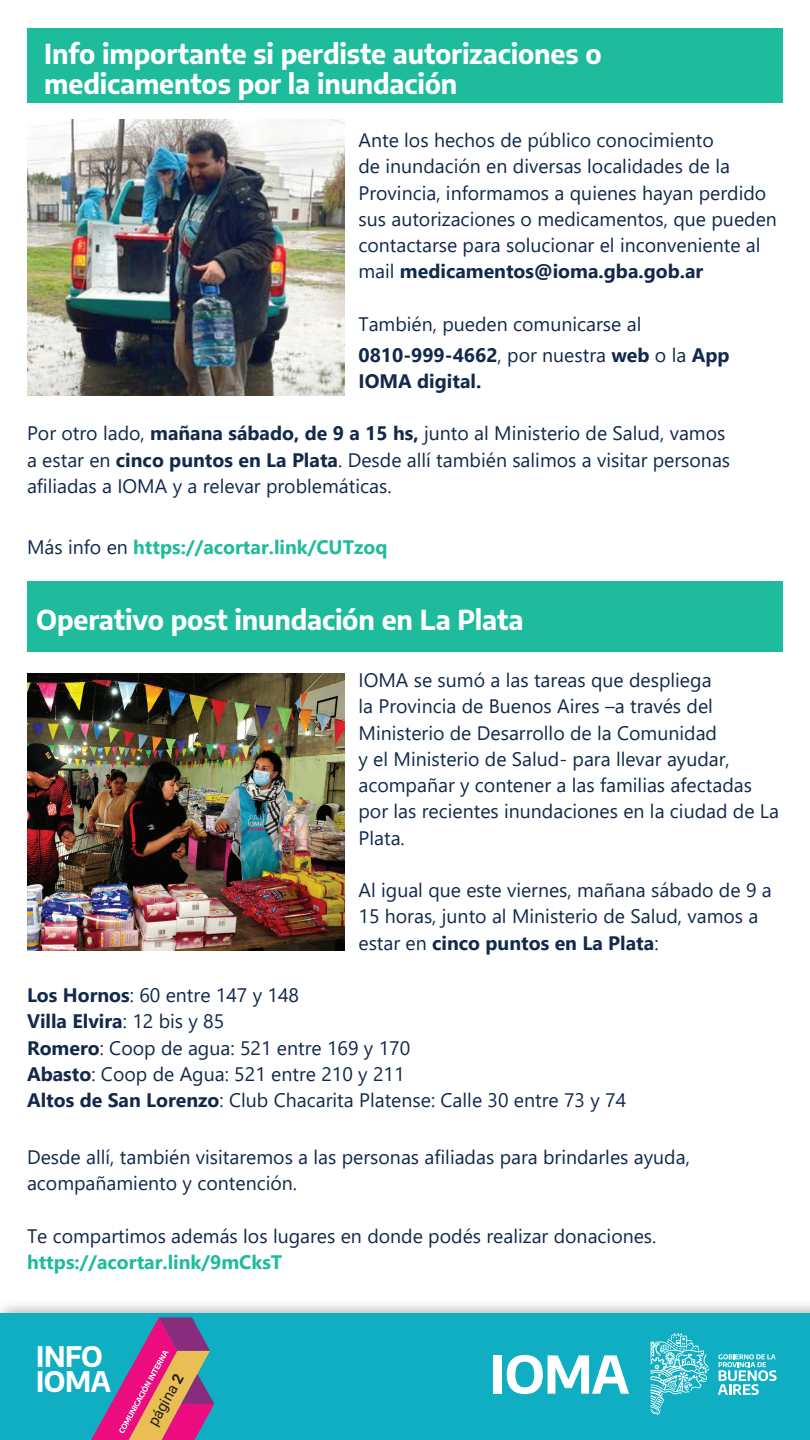
<style>
.page{position:relative;width:810px;height:1440px;background:#fff}
.page>*{position:absolute;margin:0;border:0;box-sizing:border-box;transform-origin:0 0}
.t1{font:700 27.83px/24.1px "Encode Sans";letter-spacing:-.015em;color:#fff}
.t2{font:700 27px/30px "Encode Sans";letter-spacing:-.005em;color:#fff}
.t3{font:19.5px/26.2px "Segoe UI";color:#12294c}
.t4{font:700 19.5px "Segoe UI";color:#1fbb9d}
.t5{font:700 19.5px "Segoe UI";color:#12294c}
.t6{font:15px "Roboto";color:#231f20}
.s1{font-weight:700}
.s2{font-weight:400;color:#12294c}
</style>
<div class="page">
<img style="left:0;top:1305px;width:810px;height:9px">
<div style="left:0;top:1314px;width:810px;height:126px;background:#0faec2"></div>
<svg style="left:718px;top:1354px;width:59px;height:41px"></svg>
<svg style="left:651px;top:1333px;width:58px;height:82px"></svg>
<div style="left:494px;top:1355px;width:8px;height:39px;background:#fff"></div>
<svg style="left:507px;top:1355px;width:122px;height:39px"></svg>
<svg style="left:91px;top:1317px;width:123px;height:123px"></svg>
<div style="left:27px;top:28px;width:756px;height:75px;background:#1fbb9d"></div>
<div style="left:27px;top:581px;width:756px;height:70px;background:#1fbb9d"></div>
<img style="left:27px;top:119px;width:318px;height:277px">
<img style="left:27px;top:674px;width:318px;height:276px">
<h2 class="t2" style="left:44px;top:37px;width:559px">Info importante si perdiste autorizaciones o medicamentos por la inundación</h2>
<p class="t3" style="left:358px;top:125px;width:420px">Ante los hechos de público conocimiento<br>de inundación en diversas localidades de la Provincia, informamos a quienes hayan perdido sus autorizaciones o medicamentos, que pueden contactarse para solucionar el inconveniente al mail <span class="s1">medicamentos@ioma.gba.gob.ar</span></p>
<p class="t3" style="left:358px;top:307px;width:373px;line-height:30.8px">También, pueden comunicarse al<br><span class="s1">0810-999-4662</span>, por nuestra <span class="s1">web</span> o la <span class="s1">App</span></p>
<p class="t5" style="left:358px;top:363px;width:124px">IOMA digital.</p>
<p class="t3" style="left:27px;top:419px;width:705px">Por otro lado, <span class="s1">mañana sábado, de 9 a 15 hs,</span> junto al Ministerio de Salud, vamos a estar en <span class="s1">cinco puntos en La Plata</span>. Desde allí también salimos a visitar personas afiliadas a IOMA y a relevar problemáticas.</p>
<p class="t4" style="left:27px;top:529px;width:362px"><span class="s2">Más info en</span> https://acortar.link/CUTzoq</p>
<h2 class="t2" style="left:36px;top:603px;width:489px">Operativo post inundación en La Plata</h2>
<p class="t3" style="left:358px;top:665px;width:422px">IOMA se sumó a las tareas que despliega<br>la Provincia de Buenos Aires –a través del Ministerio de Desarrollo de la Comunidad<br>y el Ministerio de Salud- para llevar ayudar, acompañar y contener a las familias afectadas por las recientes inundaciones en la ciudad de La Plata.</p>
<p class="t3" style="left:358px;top:875px;width:415px">Al igual que este viernes, mañana sábado de 9 a<br>15 horas, junto al Ministerio de Salud, vamos a estar en <span class="s1">cinco puntos en La Plata</span>:</p>
<p class="t3" style="left:27px;top:980px;width:601px"><span class="s1">Los Hornos</span>: 60 entre 147 y 148<br><span class="s1">Villa Elvira</span>: 12 bis y 85<br><span class="s1">Romero</span>: Coop de agua: 521 entre 169 y 170<br><span class="s1">Abasto</span>: Coop de Agua: 521 entre 210 y 211<br><span class="s1">Altos de San Lorenzo</span>: Club Chacarita Platense: Calle 30 entre 73 y 74</p>
<p class="t3" style="left:27px;top:1142px;width:664px">Desde allí, también visitaremos a las personas afiliadas para brindarles ayuda, acompañamiento y contención.</p>
<p class="t3" style="left:27px;top:1221px;width:631px">Te compartimos además los lugares en donde podés realizar donaciones.</p>
<p class="t4" style="left:27px;top:1244px;width:257px">https://acortar.link/9mCksT</p>
<h1 class="t1" style="left:36px;top:1343px;width:77px">INFO<br>IOMA</h1>
<p class="t6" style="left:143px;top:1420px;width:59px;rotate:-61deg">página <span class="s1">2</span></p>
</div>
